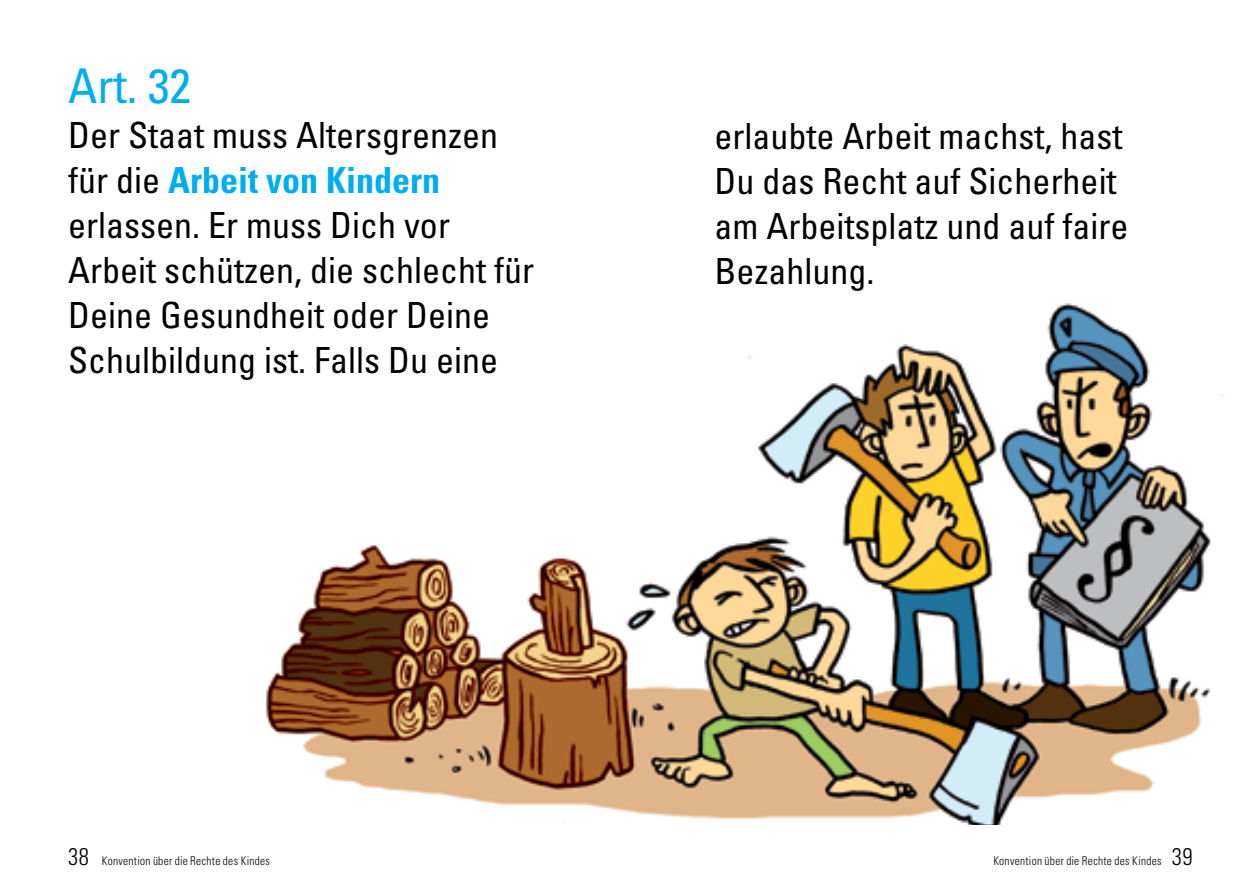
<style>
.page{position:relative;width:1259px;height:893px;background:#fff}
.page>*{position:absolute;margin:0;border:0;box-sizing:border-box;transform-origin:0 0}
.t1{font:condensed 48px "Univers LT Std";color:#00aeef}
.t2{font:condensed 36px/45px "Univers LT Std";color:#000}
.t3{font:300 condensed 24px "Univers LT Std";color:#000;scale:.95 1}
.t4{font:300 condensed 12px "Univers LT Std";letter-spacing:.025em;color:#000;scale:.95 1}
.s1{font-weight:700;color:#00aeef}
.s2{font-size:24px}
</style>
<div class="page">
<img style="left:266px;top:303px;width:959px;height:522px">
<h1 class="t1" style="left:68px;top:55px;width:124px">Art. 32</h1>
<p class="t2" style="left:68px;top:112px;width:467px">Der Staat muss Altersgrenzen für die <span class="s1">Arbeit von Kindern </span>erlassen. Er muss Dich vor<br>Arbeit schützen, die schlecht für<br>Deine Gesundheit oder Deine<br>Schulbildung ist. Falls Du eine</p>
<p class="t2" style="left:714px;top:114px;width:415px">erlaubte Arbeit machst, hast<br>Du das Recht auf Sicherheit am Arbeitsplatz und auf faire<br>Bezahlung.</p>
<p class="t3" style="left:68px;top:842px;width:24px">38</p>
<p class="t4" style="left:102px;top:854px;width:179px">Konvention über die Rechte des Kindes</p>
<p class="t4" style="left:993px;top:854px;width:211px">Konvention über die Rechte des Kindes <span class="s2">39</span></p>
</div>
